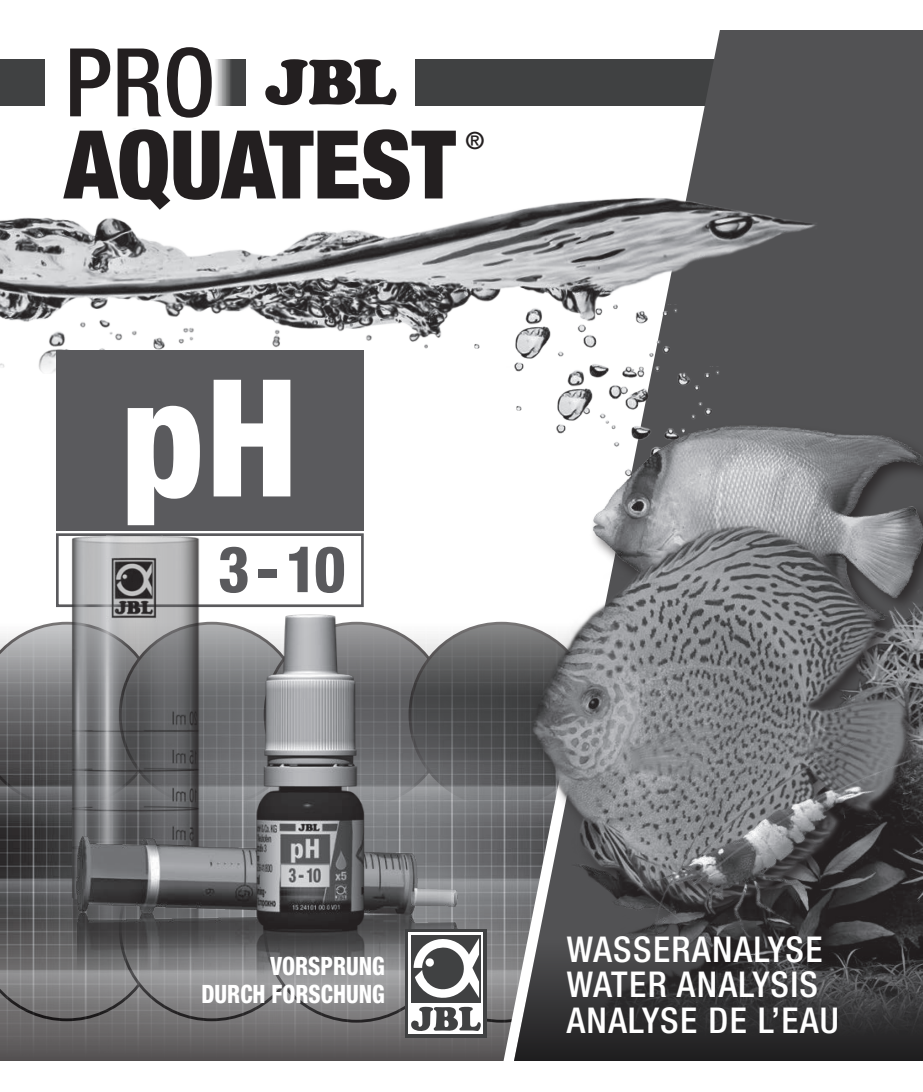
<style>
.page{position:relative;width:923px;height:1092px;background:#fff}
.page>*{position:absolute;margin:0;border:0;box-sizing:border-box;transform-origin:0 0}
.t1{font:800 condensed 163.45px "Helvetica Neue LT Pro";color:#fff}
.t2{font:900 condensed 94.85px "Helvetica Neue LT Pro";color:#231f20}
.t3{font:500 condensed 94.85px "Helvetica Neue LT Pro";color:#231f20}
.t4{font:800 condensed 64.05px "Helvetica Neue LT Pro";color:#5a5a5d;scale:.95 1}
.t5{font:500 condensed 35.7px/35.7px "Helvetica Neue LT Std";letter-spacing:.04em;color:#fff}
.t6{font:800 condensed 25.2px/27.7px "Helvetica Neue LT Std";color:#fff;text-align:right;scale:.9 1}
.t7{font:500 condensed 23.8px "Helvetica Neue LT Std";color:#231f20}
</style>
<div class="page">
<img style="left:0;top:1042px;width:476px;height:16px">
<div style="left:270px;top:59px;width:604px;height:47px;background:#404142"></div>
<svg style="left:215px;top:59px;width:31px;height:47px"></svg>
<div style="left:247px;top:58px;width:168px;height:49px;background:#fff"></div>
<svg style="left:265px;top:59px;width:131px;height:46px"></svg>
<div style="left:0;top:59px;width:44px;height:47px;background:#404142"></div>
<div style="left:701px;top:30px;width:222px;height:373px;background:#525254"></div>
<svg style="left:514px;top:967px;width:409px;height:94px;background:#303032"></svg>
<img style="left:0;top:122px;width:820px;height:281px">
<img style="left:777px;top:403px;width:146px;height:107px">
<img style="left:777px;top:510px;width:146px;height:226px">
<div style="left:577px;top:736px;width:346px;height:231px;background:#231f20;opacity:.75"></div>
<img style="left:777px;top:690px;width:133px;height:261px">
<img style="left:0;top:291px;width:777px;height:751px">
<img style="left:224px;top:595px;width:165px;height:398px">
<div style="left:405px;top:928px;width:82px;height:109px;background:#404142"></div>
<svg style="left:408px;top:932px;width:75px;height:101px"></svg>
<div style="left:411px;top:935px;width:69px;height:67px;background:#404142"></div>
<svg style="left:413px;top:938px;width:66px;height:60px"></svg>
<svg style="left:411px;top:1006px;width:70px;height:25px"></svg>
<h2 class="t3" style="left:64px;top:26px;width:153px">PRO</h2>
<h2 class="t2" style="left:64px;top:106px;width:393px">AQUATEST</h2>
<p class="t7" style="left:465px;top:127px;width:21px">®</p>
<h1 class="t1" style="left:120px;top:337px;width:180px">pH</h1>
<h3 class="t4" style="left:218px;top:529px;width:136px">3 - 10</h3>
<p class="t6" style="left:202px;top:952px;width:205px">VORSPRUNG<br>DURCH FORSCHUNG</p>
<p class="t5" style="left:566px;top:930px;width:274px">WASSERANALYSE<br>WATER ANALYSIS<br>ANALYSE DE L’EAU</p>
</div>
